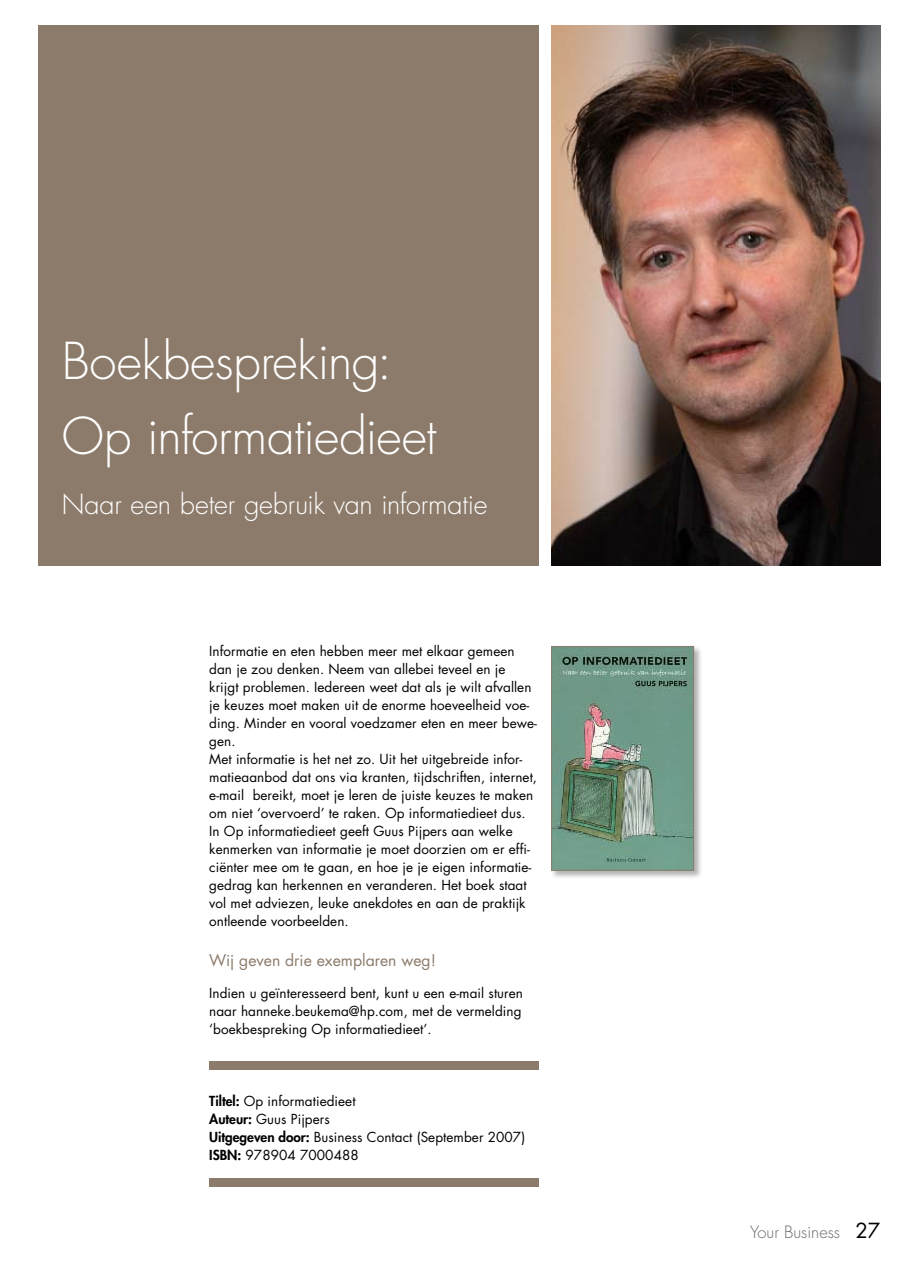
<style>
.page{position:relative;width:906px;height:1263px;background:#fff}
.page>*{position:absolute;margin:0;border:0;box-sizing:border-box;transform-origin:0 0}
.t1{font:300 49.5px/75px "Futura";letter-spacing:-.01em;color:#fff}
.t2{font:300 27px "Futura";letter-spacing:-.005em;color:#fff}
.t3{font:300 16.5px "Futura";color:#68676c}
.t4{font:15.75px "Futura";color:#8c7b6b}
.t5{font:13.5px/18px "Futura";letter-spacing:.005em;color:#000}
.s1{font-weight:800}
.s2{font-weight:400;font-size:20.25px;color:#000}
</style>
<div class="page">
<div style="left:38px;top:26px;width:500px;height:540px;background:#8c7b6b"></div>
<div style="left:209px;top:1178px;width:329px;height:8px;background:#8c7b6b"></div>
<div style="left:209px;top:1061px;width:329px;height:9px;background:#8c7b6b"></div>
<div style="left:550px;top:645px;width:153px;height:235px;background:#000;opacity:.3"></div>
<img style="left:553px;top:648px;width:139px;height:221px">
<div style="left:551px;top:646px;width:143px;height:225px;border:1px solid #8c7b6b"></div>
<img style="left:551px;top:26px;width:329px;height:540px">
<h1 class="t1" style="left:62px;top:324px;width:376px">Boekbespreking:<br>Op informatiedieet</h1>
<h2 class="t2" style="left:62px;top:487px;width:427px">Naar een beter gebruik van informatie</h2>
<p class="t5" style="left:209px;top:641px;width:329px">Informatie en eten hebben meer met elkaar gemeen dan je zou denken. Neem van allebei teveel en je krijgt problemen. Iedereen weet dat als je wilt afvallen je keuzes moet maken uit de enorme hoeveelheid voe&shy;ding. Minder en vooral voedzamer eten en meer bewe&shy;gen.<br>Met informatie is het net zo. Uit het uitgebreide infor&shy;matieaanbod dat ons via kranten, tijdschriften, internet, e-mail bereikt, moet je leren de juiste keuzes te maken om niet ‘overvoerd’ te raken. Op informatiedieet dus.<br>In Op informatiedieet geeft Guus Pijpers aan welke kenmerken van informatie je moet doorzien om er effi&shy;ciënter mee om te gaan, en hoe je je eigen informatie&shy;gedrag kan herkennen en veranderen. Het boek staat vol met adviezen, leuke anekdotes en aan de praktijk ontleende voorbeelden.</p>
<p class="t4" style="left:209px;top:949px;width:228px">Wij geven drie exemplaren weg!</p>
<p class="t5" style="left:209px;top:983px;width:315px;text-align:justify">Indien u geïnteresseerd bent, kunt u een e-mail sturen naar hanneke.beukema@hp.com, met de vermelding ‘boekbespreking Op informatiedieet’.</p>
<p class="t5" style="left:209px;top:1091px;width:317px"><span class="s1">Tiltel:</span> Op informatiedieet<br><span class="s1">Auteur:</span> Guus Pijpers<br><span class="s1">Uitgegeven door:</span> Business Contact (September 2007)<br><span class="s1">ISBN:</span> 978904 7000488</p>
<p class="t3" style="left:750px;top:1222px;width:132px">Your Business <span class="s2">27</span></p>
</div>
